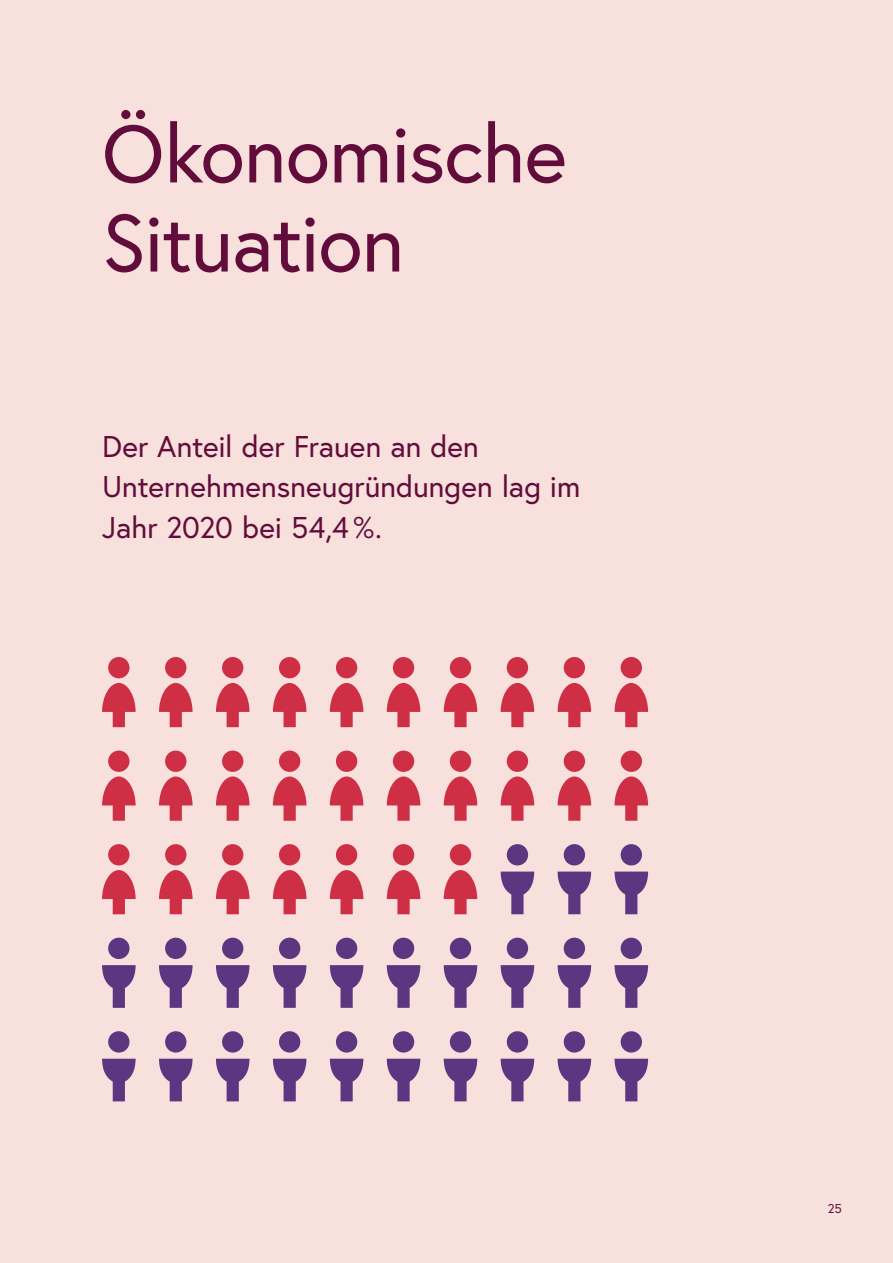
<style>
.page{position:relative;width:893px;height:1263px;background:#f8e0dc}
.page>*{position:absolute;margin:0;border:0;box-sizing:border-box;transform-origin:0 0}
.h1_Trennerseite{font:81px/89.1px "Europa Austria";letter-spacing:-.015em;color:#620c3b}
.p_Trennerseite{font:30px/40.5px "Europa Austria";color:#620c3b}
.t1{font:12.75px "Europa Austria";color:#620c3b}
</style>
<div class="page">
<svg style="left:102px;top:683px;width:34px;height:44px"></svg>
<div style="left:108px;top:657px;width:21px;height:21px;background:#cf2f45;border-radius:50%"></div>
<svg style="left:102px;top:776px;width:34px;height:45px"></svg>
<div style="left:108px;top:750px;width:21px;height:22px;background:#cf2f45;border-radius:50%"></div>
<svg style="left:102px;top:870px;width:34px;height:44px"></svg>
<div style="left:108px;top:844px;width:21px;height:21px;background:#cf2f45;border-radius:50%"></div>
<svg style="left:159px;top:683px;width:34px;height:44px"></svg>
<div style="left:165px;top:657px;width:21px;height:21px;background:#cf2f45;border-radius:50%"></div>
<svg style="left:159px;top:776px;width:34px;height:45px"></svg>
<div style="left:165px;top:750px;width:21px;height:22px;background:#cf2f45;border-radius:50%"></div>
<svg style="left:159px;top:870px;width:34px;height:44px"></svg>
<div style="left:165px;top:844px;width:21px;height:21px;background:#cf2f45;border-radius:50%"></div>
<svg style="left:216px;top:683px;width:33px;height:44px"></svg>
<div style="left:222px;top:657px;width:21px;height:21px;background:#cf2f45;border-radius:50%"></div>
<svg style="left:216px;top:776px;width:33px;height:45px"></svg>
<div style="left:222px;top:750px;width:21px;height:22px;background:#cf2f45;border-radius:50%"></div>
<svg style="left:216px;top:870px;width:33px;height:44px"></svg>
<div style="left:222px;top:844px;width:21px;height:21px;background:#cf2f45;border-radius:50%"></div>
<svg style="left:330px;top:683px;width:33px;height:44px"></svg>
<div style="left:336px;top:657px;width:21px;height:21px;background:#cf2f45;border-radius:50%"></div>
<svg style="left:330px;top:776px;width:33px;height:45px"></svg>
<div style="left:336px;top:750px;width:21px;height:22px;background:#cf2f45;border-radius:50%"></div>
<svg style="left:330px;top:870px;width:33px;height:44px"></svg>
<div style="left:336px;top:844px;width:21px;height:21px;background:#cf2f45;border-radius:50%"></div>
<svg style="left:273px;top:683px;width:33px;height:44px"></svg>
<div style="left:279px;top:657px;width:21px;height:21px;background:#cf2f45;border-radius:50%"></div>
<svg style="left:273px;top:776px;width:33px;height:45px"></svg>
<div style="left:279px;top:750px;width:21px;height:22px;background:#cf2f45;border-radius:50%"></div>
<svg style="left:273px;top:870px;width:33px;height:44px"></svg>
<div style="left:279px;top:844px;width:21px;height:21px;background:#cf2f45;border-radius:50%"></div>
<svg style="left:387px;top:683px;width:33px;height:44px"></svg>
<div style="left:393px;top:657px;width:21px;height:21px;background:#cf2f45;border-radius:50%"></div>
<svg style="left:387px;top:776px;width:33px;height:45px"></svg>
<div style="left:393px;top:750px;width:21px;height:22px;background:#cf2f45;border-radius:50%"></div>
<svg style="left:387px;top:870px;width:33px;height:44px"></svg>
<div style="left:393px;top:844px;width:21px;height:21px;background:#cf2f45;border-radius:50%"></div>
<svg style="left:444px;top:683px;width:33px;height:44px"></svg>
<div style="left:450px;top:657px;width:21px;height:21px;background:#cf2f45;border-radius:50%"></div>
<svg style="left:444px;top:776px;width:33px;height:45px"></svg>
<div style="left:450px;top:750px;width:21px;height:22px;background:#cf2f45;border-radius:50%"></div>
<svg style="left:444px;top:870px;width:33px;height:44px"></svg>
<div style="left:450px;top:844px;width:21px;height:21px;background:#cf2f45;border-radius:50%"></div>
<svg style="left:501px;top:871px;width:33px;height:43px"></svg>
<div style="left:507px;top:844px;width:21px;height:21px;background:#5c3680;border-radius:50%"></div>
<svg style="left:102px;top:965px;width:34px;height:43px"></svg>
<div style="left:108px;top:938px;width:21px;height:21px;background:#5c3680;border-radius:50%"></div>
<svg style="left:102px;top:1059px;width:34px;height:42px"></svg>
<div style="left:108px;top:1031px;width:21px;height:21px;background:#5c3680;border-radius:50%"></div>
<svg style="left:273px;top:965px;width:33px;height:43px"></svg>
<div style="left:279px;top:938px;width:21px;height:21px;background:#5c3680;border-radius:50%"></div>
<svg style="left:273px;top:1059px;width:33px;height:42px"></svg>
<div style="left:279px;top:1031px;width:21px;height:21px;background:#5c3680;border-radius:50%"></div>
<svg style="left:444px;top:965px;width:33px;height:43px"></svg>
<div style="left:450px;top:938px;width:21px;height:21px;background:#5c3680;border-radius:50%"></div>
<svg style="left:444px;top:1059px;width:33px;height:42px"></svg>
<div style="left:450px;top:1031px;width:21px;height:21px;background:#5c3680;border-radius:50%"></div>
<svg style="left:558px;top:871px;width:33px;height:43px"></svg>
<div style="left:564px;top:844px;width:21px;height:21px;background:#5c3680;border-radius:50%"></div>
<svg style="left:159px;top:965px;width:34px;height:43px"></svg>
<div style="left:165px;top:938px;width:21px;height:21px;background:#5c3680;border-radius:50%"></div>
<svg style="left:159px;top:1059px;width:34px;height:42px"></svg>
<div style="left:165px;top:1031px;width:21px;height:21px;background:#5c3680;border-radius:50%"></div>
<svg style="left:330px;top:965px;width:33px;height:43px"></svg>
<div style="left:336px;top:938px;width:21px;height:21px;background:#5c3680;border-radius:50%"></div>
<svg style="left:330px;top:1059px;width:33px;height:42px"></svg>
<div style="left:336px;top:1031px;width:21px;height:21px;background:#5c3680;border-radius:50%"></div>
<svg style="left:501px;top:965px;width:33px;height:43px"></svg>
<div style="left:507px;top:938px;width:21px;height:21px;background:#5c3680;border-radius:50%"></div>
<svg style="left:501px;top:1059px;width:33px;height:42px"></svg>
<div style="left:507px;top:1031px;width:21px;height:21px;background:#5c3680;border-radius:50%"></div>
<svg style="left:614px;top:871px;width:34px;height:43px"></svg>
<div style="left:621px;top:844px;width:21px;height:21px;background:#5c3680;border-radius:50%"></div>
<svg style="left:216px;top:965px;width:33px;height:43px"></svg>
<div style="left:222px;top:938px;width:21px;height:21px;background:#5c3680;border-radius:50%"></div>
<svg style="left:216px;top:1059px;width:33px;height:42px"></svg>
<div style="left:222px;top:1031px;width:21px;height:21px;background:#5c3680;border-radius:50%"></div>
<svg style="left:387px;top:965px;width:33px;height:43px"></svg>
<div style="left:393px;top:938px;width:21px;height:21px;background:#5c3680;border-radius:50%"></div>
<svg style="left:387px;top:1059px;width:33px;height:42px"></svg>
<div style="left:393px;top:1031px;width:21px;height:21px;background:#5c3680;border-radius:50%"></div>
<svg style="left:558px;top:965px;width:33px;height:43px"></svg>
<div style="left:564px;top:938px;width:21px;height:21px;background:#5c3680;border-radius:50%"></div>
<svg style="left:558px;top:1059px;width:33px;height:42px"></svg>
<div style="left:564px;top:1031px;width:21px;height:21px;background:#5c3680;border-radius:50%"></div>
<svg style="left:614px;top:965px;width:34px;height:43px"></svg>
<div style="left:621px;top:938px;width:21px;height:21px;background:#5c3680;border-radius:50%"></div>
<svg style="left:614px;top:1059px;width:34px;height:42px"></svg>
<div style="left:621px;top:1031px;width:21px;height:21px;background:#5c3680;border-radius:50%"></div>
<svg style="left:501px;top:683px;width:33px;height:44px"></svg>
<div style="left:507px;top:657px;width:21px;height:21px;background:#cf2f45;border-radius:50%"></div>
<svg style="left:501px;top:776px;width:33px;height:45px"></svg>
<div style="left:507px;top:750px;width:21px;height:22px;background:#cf2f45;border-radius:50%"></div>
<svg style="left:558px;top:683px;width:33px;height:44px"></svg>
<div style="left:564px;top:657px;width:21px;height:21px;background:#cf2f45;border-radius:50%"></div>
<svg style="left:558px;top:776px;width:33px;height:45px"></svg>
<div style="left:564px;top:750px;width:21px;height:22px;background:#cf2f45;border-radius:50%"></div>
<svg style="left:615px;top:683px;width:33px;height:44px"></svg>
<div style="left:621px;top:657px;width:21px;height:21px;background:#cf2f45;border-radius:50%"></div>
<svg style="left:615px;top:776px;width:33px;height:45px"></svg>
<div style="left:621px;top:750px;width:21px;height:22px;background:#cf2f45;border-radius:50%"></div>
<h1 class="h1_Trennerseite" style="left:102px;top:108px;width:466px">Ökonomische<br>Situation</h1>
<p class="p_Trennerseite" style="left:102px;top:425px;width:480px">Der Anteil der Frauen an den<br>Unternehmensneugründungen lag im<br>Jahr 2020 bei 54,4 %.</p>
<p class="t1" style="left:828px;top:1200px;width:16px">25</p>
</div>
